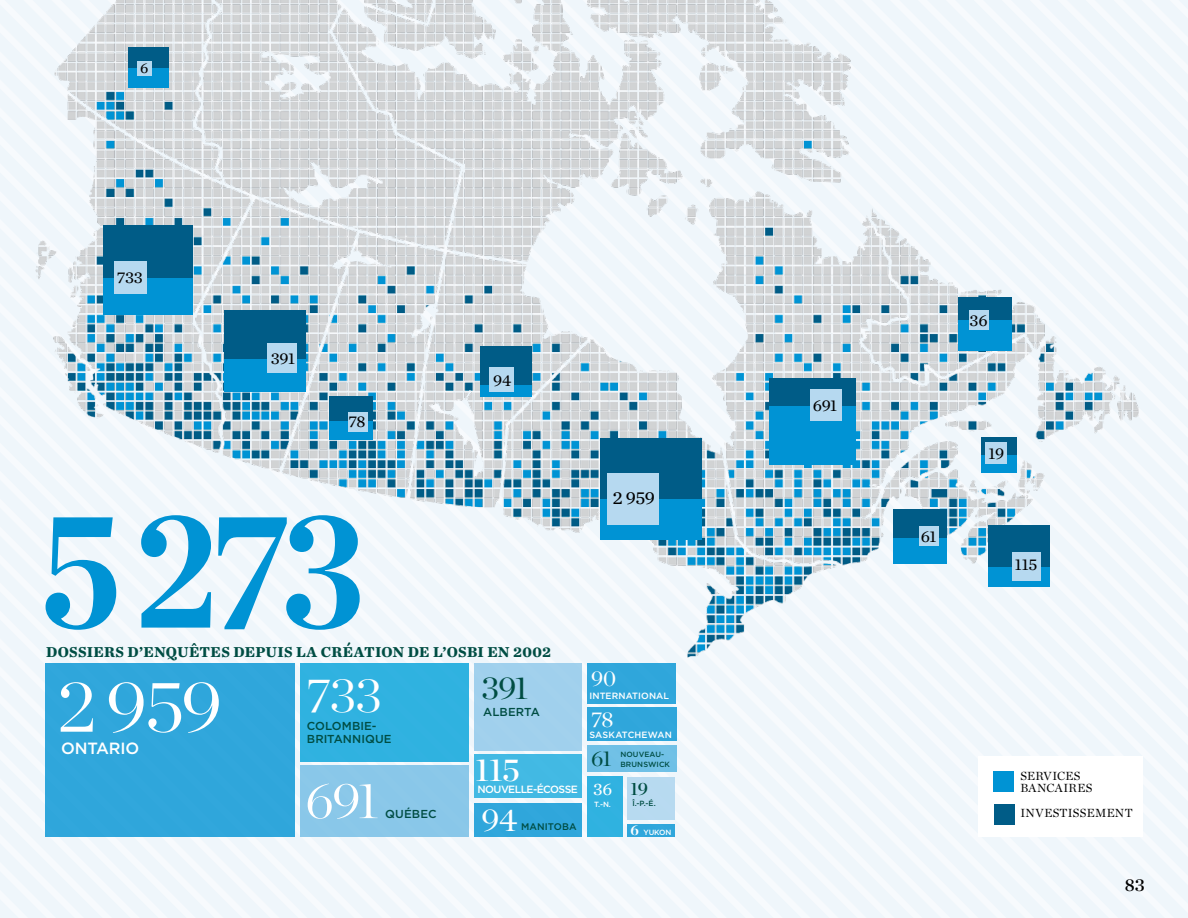
<style>
.page{position:relative;width:1188px;height:918px;background:#fff}
.page>*{position:absolute;margin:0;border:0;box-sizing:border-box;transform-origin:0 0}
.t1{font:700 168px "Chronicle Deck Cond";color:#0093d4}
.t2{font:300 73.5px "Chronicle Display";color:#fff}
.t3{font:300 51px "Chronicle Display";color:#fff}
.t4{font:300 48.9px "Chronicle Display";color:#fff}
.t5{font:32.1px "Chronicle Display";color:#004d43}
.t6{font:32.1px "Chronicle Display Semi";color:#fff}
.t7{font:32.1px "Chronicle Display";color:#fff}
.t8{font:21.9px "Chronicle Display";color:#fff}
.t9{font:21.9px "Chronicle Display";color:#004d43}
.t10{font:18.9px "Chronicle Text G1";color:#000}
.t11{font:18px "Chronicle Text G1";color:#fff}
.t12{font:18px "Chronicle Display Semi";color:#004d43}
.t13{font:18px "Chronicle Deck Semi";color:#000}
.t14{font:16.95px "Chronicle Text G1";letter-spacing:-.02em;color:#000}
.t15{font:500 16.2px "Gotham HTF";letter-spacing:-.015em;color:#fff}
.t16{font:15.15px "Chronicle Text G1";color:#000}
.t17{font:700 15px "Chronicle Text G1";letter-spacing:.015em;color:#004d43}
.t18{font:700 14.4px "Chronicle Display";color:#fff}
.t19{font:12px/12px "Chronicle Deck";letter-spacing:.025em;color:#000}
.t20{font:500 11.55px/13.4px "Gotham HTF";letter-spacing:.005em;color:#004d43}
.t21{font:500 10.5px "Gotham HTF";letter-spacing:-.055em;color:#fff}
.t22{font:500 9.6px "Gotham HTF";letter-spacing:.005em;color:#004d43}
.t23{font:500 9px "Gotham HTF";letter-spacing:.01em;color:#fff}
.t24{font:500 7.5px/10.5px "Gotham HTF";letter-spacing:.015em;color:#004d43}
.t25{font:500 7.5px "Gotham HTF";letter-spacing:-.02em;color:#fff}
</style>
<div class="page">
<div style="left:272px;top:661px;width:916px;height:255px;background:#eff6fb"></div>
<div style="left:300px;top:661px;width:888px;height:227px;background:#eff6fb"></div>
<div style="left:327px;top:661px;width:861px;height:200px;background:#eff6fb"></div>
<div style="left:411px;top:661px;width:777px;height:116px;background:#eff6fb"></div>
<div style="left:439px;top:661px;width:749px;height:88px;background:#eff6fb"></div>
<div style="left:467px;top:661px;width:721px;height:60px;background:#eff6fb"></div>
<div style="left:495px;top:661px;width:693px;height:32px;background:#eff6fb"></div>
<div style="left:474px;top:663px;width:107px;height:87px;background:#a0d0ed"></div>
<img style="left:0;top:0;width:1188px;height:661px">
<div style="left:481px;top:352px;width:51px;height:45px;background:#0093d4"></div>
<div style="left:481px;top:346px;width:51px;height:39px;background:#005c87"></div>
<div style="left:490px;top:367px;width:24px;height:25px;background:#b6d9f0"></div>
<div style="left:329px;top:403px;width:44px;height:37px;background:#0093d4"></div>
<div style="left:329px;top:397px;width:44px;height:24px;background:#005c87"></div>
<div style="left:348px;top:412px;width:19px;height:19px;background:#b6d9f0"></div>
<div style="left:224px;top:321px;width:82px;height:71px;background:#0093d4"></div>
<div style="left:224px;top:310px;width:82px;height:49px;background:#005c87"></div>
<div style="left:267px;top:343px;width:30px;height:30px;background:#b6d9f0"></div>
<div style="left:104px;top:237px;width:90px;height:78px;background:#0093d4"></div>
<div style="left:104px;top:225px;width:90px;height:53px;background:#005c87"></div>
<div style="left:114px;top:261px;width:33px;height:33px;background:#b6d9f0"></div>
<div style="left:128px;top:53px;width:41px;height:35px;background:#0093d4"></div>
<div style="left:128px;top:47px;width:41px;height:21px;background:#005c87"></div>
<div style="left:137px;top:61px;width:15px;height:14px;background:#b6d9f0"></div>
<div style="left:770px;top:403px;width:86px;height:61px;background:#0093d4"></div>
<div style="left:770px;top:378px;width:86px;height:28px;background:#005c87"></div>
<div style="left:810px;top:390px;width:31px;height:31px;background:#b6d9f0"></div>
<div style="left:893px;top:517px;width:54px;height:46px;background:#0093d4"></div>
<div style="left:893px;top:509px;width:54px;height:29px;background:#005c87"></div>
<div style="left:919px;top:527px;width:20px;height:19px;background:#b6d9f0"></div>
<div style="left:958px;top:304px;width:54px;height:47px;background:#0093d4"></div>
<div style="left:958px;top:297px;width:54px;height:23px;background:#005c87"></div>
<div style="left:969px;top:310px;width:20px;height:20px;background:#b6d9f0"></div>
<div style="left:989px;top:534px;width:61px;height:53px;background:#0093d4"></div>
<div style="left:981px;top:442px;width:36px;height:31px;background:#0093d4"></div>
<div style="left:989px;top:525px;width:61px;height:42px;background:#005c87"></div>
<div style="left:981px;top:438px;width:36px;height:17px;background:#005c87"></div>
<div style="left:1012px;top:552px;width:29px;height:28px;background:#b6d9f0"></div>
<div style="left:986px;top:443px;width:21px;height:21px;background:#b6d9f0"></div>
<div style="left:600px;top:489px;width:102px;height:51px;background:#0093d4"></div>
<div style="left:600px;top:438px;width:102px;height:61px;background:#005c87"></div>
<div style="left:608px;top:473px;width:51px;height:52px;background:#b6d9f0"></div>
<div style="left:978px;top:756px;width:165px;height:81px;background:#fff"></div>
<div style="left:993px;top:771px;width:21px;height:21px;background:#0093d4"></div>
<div style="left:994px;top:804px;width:21px;height:21px;background:#005c87"></div>
<div style="left:474px;top:754px;width:107px;height:44px;background:#42b9e3"></div>
<div style="left:474px;top:803px;width:107px;height:34px;background:#2fa6db"></div>
<div style="left:587px;top:708px;width:89px;height:33px;background:#2fa6db"></div>
<div style="left:587px;top:745px;width:89px;height:27px;background:#6fc0e6"></div>
<div style="left:587px;top:663px;width:89px;height:41px;background:#2fa6db"></div>
<div style="left:587px;top:777px;width:35px;height:60px;background:#2fb2e0"></div>
<div style="left:627px;top:777px;width:48px;height:43px;background:#b7daf0"></div>
<div style="left:627px;top:824px;width:48px;height:13px;background:#2fa6db"></div>
<div style="left:45px;top:663px;width:250px;height:174px;background:#2fa6db"></div>
<div style="left:300px;top:663px;width:169px;height:98px;background:#2fb2e0"></div>
<div style="left:300px;top:766px;width:169px;height:71px;background:#89c7e9"></div>
<p class="t16" style="left:140px;top:56px;width:10px">6</p>
<p class="t14" style="left:117px;top:265px;width:28px">733</p>
<p class="t14" style="left:271px;top:346px;width:26px">391</p>
<p class="t14" style="left:348px;top:409px;width:19px">78</p>
<p class="t14" style="left:493px;top:368px;width:20px">94</p>
<p class="t1" style="left:40px;top:437px;width:326px">5 273</p>
<p class="t17" style="left:46px;top:640px;width:506px">DOSSIERS D’ENQUÊTES DEPUIS LA CRÉATION DE L’OSBI EN 2002</p>
<p class="t2" style="left:57px;top:650px;width:167px">2 959</p>
<p class="t4" style="left:307px;top:658px;width:77px">733</p>
<p class="t20" style="left:307px;top:719px;width:86px">COLOMBIE-<br>BRITANNIQUE</p>
<p class="t15" style="left:61px;top:740px;width:80px">ONTARIO</p>
<p class="t3" style="left:305px;top:761px;width:75px">691</p>
<p class="t20" style="left:385px;top:807px;width:53px">QUÉBEC</p>
<p class="t5" style="left:482px;top:663px;width:48px">391</p>
<p class="t20" style="left:483px;top:705px;width:58px">ALBERTA</p>
<p class="t6" style="left:476px;top:744px;width:46px">115</p>
<p class="t7" style="left:482px;top:795px;width:37px">94</p>
<p class="t21" style="left:477px;top:783px;width:102px">NOUVELLE-ÉCOSSE</p>
<p class="t22" style="left:521px;top:821px;width:57px">MANITOBA</p>
<p class="t10" style="left:613px;top:483px;width:44px">2 959</p>
<p class="t8" style="left:591px;top:662px;width:27px">90</p>
<p class="t23" style="left:590px;top:690px;width:81px">INTERNATIONAL</p>
<p class="t8" style="left:591px;top:703px;width:24px">78</p>
<p class="t23" style="left:590px;top:729px;width:84px">SASKATCHEWAN</p>
<p class="t9" style="left:591px;top:741px;width:22px">61</p>
<p class="t11" style="left:593px;top:775px;width:21px">36</p>
<p class="t12" style="left:631px;top:774px;width:19px">19</p>
<p class="t18" style="left:631px;top:819px;width:10px">6</p>
<p class="t24" style="left:620px;top:748px;width:51px">NOUVEAU-<br>BRUNSWICK</p>
<p class="t25" style="left:594px;top:800px;width:18px">T.-N.</p>
<p class="t24" style="left:632px;top:798px;width:25px">Î.-P.-É.</p>
<p class="t25" style="left:644px;top:828px;width:29px">YUKON</p>
<p class="t14" style="left:813px;top:393px;width:26px">691</p>
<p class="t14" style="left:970px;top:307px;width:20px">36</p>
<p class="t14" style="left:921px;top:524px;width:17px">61</p>
<p class="t14" style="left:989px;top:440px;width:17px">19</p>
<p class="t14" style="left:1015px;top:552px;width:24px">115</p>
<p class="t19" style="left:1020px;top:769px;width:74px">SERVICES<br>BANCAIRES</p>
<p class="t19" style="left:1020px;top:806px;width:114px">INVESTISSEMENT</p>
<p class="t13" style="left:1125px;top:871px;width:21px">83</p>
</div>
